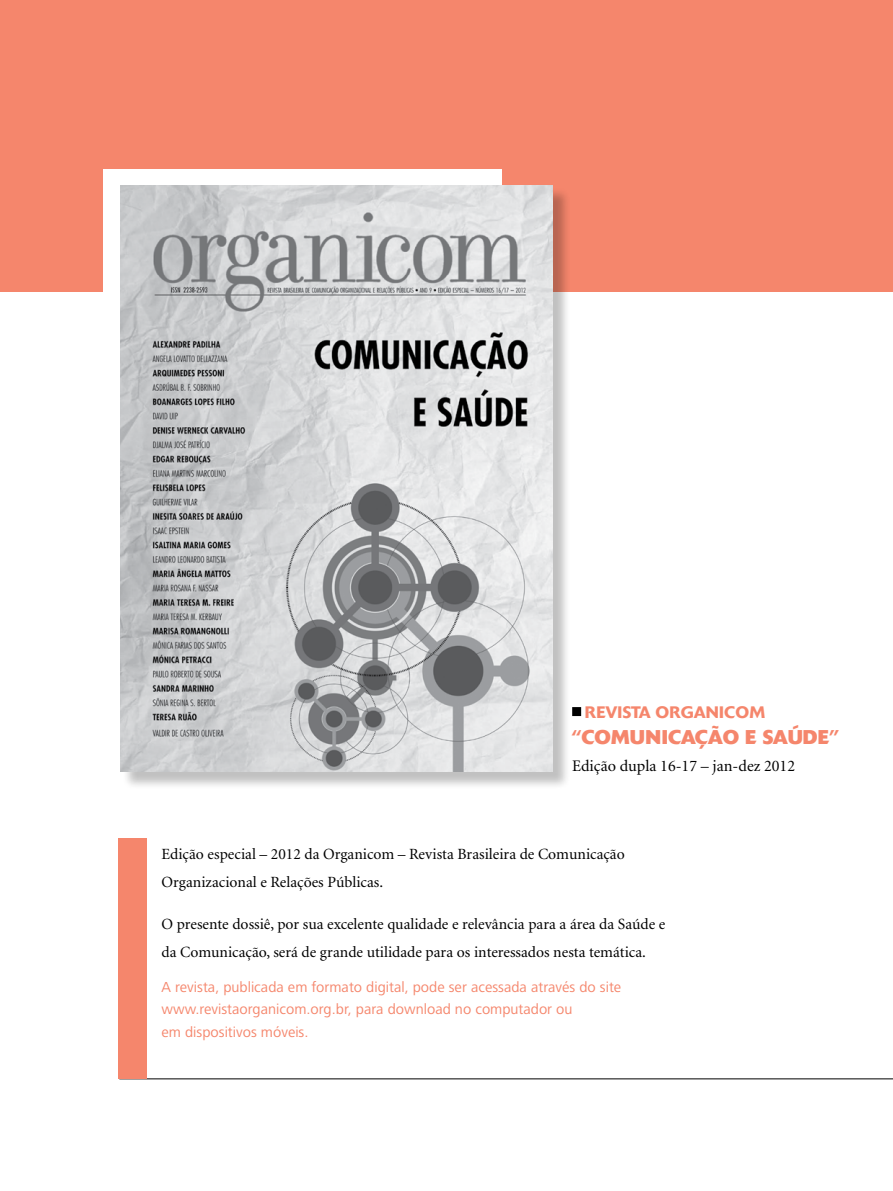
<style>
.page{position:relative;width:893px;height:1191px;background:#fff}
.page>*{position:absolute;margin:0;border:0;box-sizing:border-box;transform-origin:0 0}
.t1{font:700 19.65px "Delta";color:#f5866c}
.t2{font:500 16.5px "Delta";color:#f5866c}
.t3{font:16.2px "Minion";color:#000}
.t4{font:15.6px/28px "Minion";color:#000}
.t5{font:15px/22.5px "Frutiger Next LT";color:#f5866c}
</style>
<div class="page">
<div style="left:0;top:0;width:893px;height:291px;background:#f5866c"></div>
<div style="left:573px;top:708px;width:7px;height:7px;background:#000"></div>
<div style="left:572px;top:707px;width:9px;height:9px;border:2px solid #000"></div>
<div style="left:103px;top:169px;width:399px;height:587px;background:#fff"></div>
<hr style="left:119px;top:1078px;width:774px;height:1px;background:#000">
<div style="left:119px;top:838px;width:28px;height:241px;background:#f5866c"></div>
<div style="left:123px;top:187px;width:448px;height:603px;background:#000;opacity:.25"></div>
<img style="left:120px;top:185px;width:432px;height:586px">
<p class="t2" style="left:585px;top:702px;width:182px">REVISTA ORGANICOM</p>
<p class="t1" style="left:572px;top:725px;width:38px">“COMUNICAÇÃO</p>
<p class="t1" style="left:745px;top:725px;width:95px">E SAÚDE”</p>
<p class="t3" style="left:572px;top:757px;width:224px">Edição dupla 16-17 – jan-dez 2012</p>
<p class="t4" style="left:162px;top:840px;width:465px">Edição especial – 2012 da Organicom – Revista Brasileira de Comunicação<br>Organizacional e Relações Públicas.</p>
<p class="t4" style="left:162px;top:910px;width:505px">O presente dossiê, por sua excelente qualidade e relevância para a área da Saúde e da Comunicação, será de grande utilidade para os interessados nesta temática.</p>
<p class="t5" style="left:162px;top:975px;width:461px">A revista, publicada em formato digital, pode ser acessada através do site www.revistaorganicom.org.br, para download no computador ou<br>em dispositivos móveis.</p>
</div>
